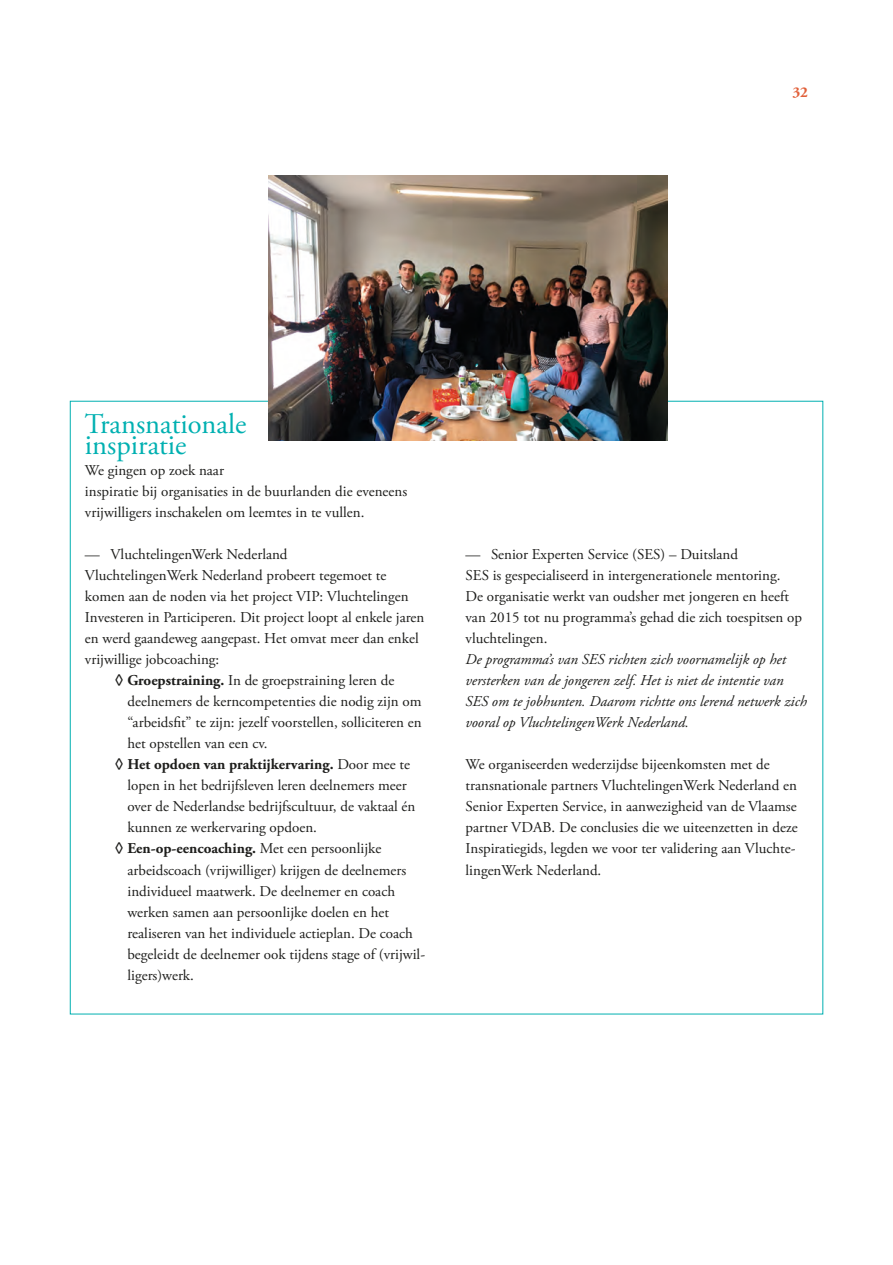
<style>
.page{position:relative;width:893px;height:1265px;background:#fff}
.page>*{position:absolute;margin:0;border:0;box-sizing:border-box;transform-origin:0 0}
.t1{font:28.5px/21px "Adobe Garamond Pro";color:#00b0b1}
.t2{font:15px/21px "Adobe Garamond Pro";color:#1d1d1b}
.t3{font:italic 15px/21px "Adobe Garamond Pro";color:#1d1d1b}
.t4{font:700 15px "Adobe Garamond Pro";color:#1d1d1b}
.t5{font:700 15px "Adobe Garamond Pro";color:#e1603a}
.s1{font-weight:700}
.s2{font-weight:400}
</style>
<div class="page">
<img style="left:268px;top:176px;width:399px;height:264px">
<p class="t5" style="left:792px;top:84px;width:17px">32</p>
<h1 class="t1" style="left:85px;top:415px;width:163px">Transnationale inspiratie</h1>
<p class="t2" style="left:85px;top:460px;width:324px">We gingen op zoek naar<br>inspiratie bij organisaties in de buurlanden die eveneens vrijwilligers inschakelen om leemtes in te vullen.</p>
<p class="t2" style="left:85px;top:544px;width:204px">— VluchtelingenWerk Nederland</p>
<p class="t2" style="left:85px;top:565px;width:303px">VluchtelingenWerk Nederland probeert tegemoet te</p>
<p class="t2" style="left:85px;top:586px;width:325px">komen aan de noden via het project VIP: Vluchtelingen</p>
<p class="t2" style="left:85px;top:607px;width:341px">Investeren in Participeren. Dit project loopt al enkele jaren</p>
<p class="t2" style="left:85px;top:628px;width:335px">en werd gaandeweg aangepast. Het omvat meer dan enkel</p>
<p class="t2" style="left:85px;top:649px;width:136px">vrijwillige jobcoaching:</p>
<p class="t2" style="left:115px;top:670px;width:281px"><span class="s1">◊ Groepstraining.</span> In de groepstraining leren de</p>
<p class="t2" style="left:127px;top:691px;width:296px">deelnemers de kerncompetenties die nodig zijn om</p>
<p class="t2" style="left:127px;top:712px;width:296px">“arbeidsfit” te zijn: jezelf voorstellen, solliciteren en</p>
<p class="t2" style="left:127px;top:733px;width:141px">het opstellen van een cv.</p>
<p class="t4" style="left:115px;top:756px;width:297px">◊ Het opdoen van praktijkervaring. <span class="s2">Door mee te</span></p>
<p class="t2" style="left:127px;top:775px;width:281px">lopen in het bedrijfsleven leren deelnemers meer</p>
<p class="t2" style="left:127px;top:796px;width:289px">over de Nederlandse bedrijfscultuur, de vaktaal én</p>
<p class="t2" style="left:127px;top:817px;width:191px">kunnen ze werkervaring opdoen.</p>
<p class="t4" style="left:115px;top:840px;width:268px">◊ Een-op-eencoaching. <span class="s2">Met een persoonlijke</span></p>
<p class="t2" style="left:127px;top:859px;width:280px">arbeidscoach (vrijwilliger) krijgen de deelnemers</p>
<p class="t2" style="left:127px;top:880px;width:269px">individueel maatwerk. De deelnemer en coach</p>
<p class="t2" style="left:127px;top:901px;width:263px">werken samen aan persoonlijke doelen en het</p>
<p class="t2" style="left:127px;top:922px;width:287px">realiseren van het individuele actieplan. De coach</p>
<p class="t2" style="left:127px;top:943px;width:299px">begeleidt de deelnemer ook tijdens stage of (vrijwil-</p>
<p class="t2" style="left:127px;top:964px;width:68px">ligers)werk.</p>
<p class="t2" style="left:465px;top:544px;width:338px">— Senior Experten Service (SES) – Duitsland<br>SES is gespecialiseerd in intergenerationele mentoring.<br>De organisatie werkt van oudsher met jongeren en heeft van 2015 tot nu programma’s gehad die zich toespitsen op vluchtelingen.</p>
<p class="t3" style="left:465px;top:649px;width:343px">De programma’s van SES richten zich voornamelijk op het versterken van de jongeren zelf. Het is niet de intentie van SES om te jobhunten. Daarom richtte ons lerend netwerk zich vooral op VluchtelingenWerk Nederland.</p>
<p class="t2" style="left:465px;top:754px;width:334px">We organiseerden wederzijdse bijeenkomsten met de transnationale partners VluchtelingenWerk Nederland en Senior Experten Service, in aanwezigheid van de Vlaamse partner VDAB. De conclusies die we uiteenzetten in deze Inspiratiegids, legden we voor ter validering aan Vluchte&shy;lingenWerk Nederland.</p>
</div>
